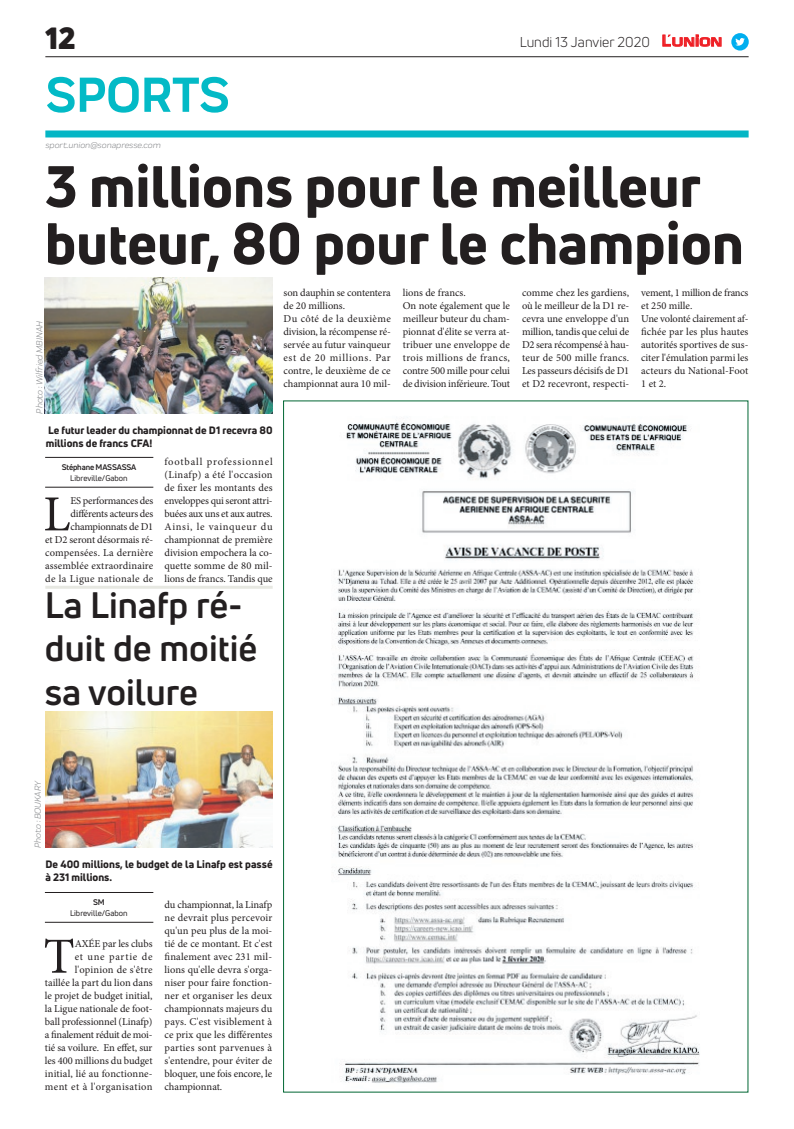
<style>
.page{position:relative;width:794px;height:1129px;background:#fff}
.page>*{position:absolute;margin:0;border:0;box-sizing:border-box;transform-origin:0 0}
.t1{font:800 57px/57px "Uni Neue";color:#231f20}
.t2{font:700 51px "Praktika";color:#03bac6}
.t3{font:50.5px "Minion Pro";color:#231f20}
.t4{font:700 36px/43.2px "Uni Neue";color:#231f20}
.t5{font:900 30px "Uni Neue";color:#231f20}
.t6{font:14px "Uni Neue";color:#231f20}
.t7{font:10.5px/13px "Minion Pro";letter-spacing:-.005em;color:#231f20}
.t8{font:800 10.5px/12.6px "Uni Neue";color:#231f20}
.t9{font:italic 9px "Praktika";color:#818386}
.t10{font:8px "Uni Neue";color:#231f20}
.t11{font:700 8px "Uni Neue";letter-spacing:-.02em;color:#231f20}
.s1{font-family:"Eurostile";font-weight:600;font-size:14.9px;color:#ee1d23}
.s2{font-family:"Eurostile";font-weight:600;font-size:11.4px;color:#ee1d23}
</style>
<div class="page">
<hr style="left:45px;top:56px;width:703px;height:1px;background:#231f20">
<div style="left:45px;top:130px;width:703px;height:7px;background:#04b6c5"></div>
<svg style="left:662px;top:34px;width:60px;height:13px"></svg>
<div style="left:731px;top:33px;width:17px;height:18px;background:#00aeef;border-radius:50%"></div>
<svg style="left:735px;top:38px;width:10px;height:8px"></svg>
<img style="left:337px;top:420px;width:363px;height:663px">
<hr style="left:45px;top:486px;width:108px;height:1px;background:#231f20">
<hr style="left:45px;top:457px;width:108px;height:1px;background:#231f20">
<img style="left:45px;top:278px;width:228px;height:135px">
<hr style="left:45px;top:921px;width:108px;height:1px;background:#231f20">
<hr style="left:45px;top:892px;width:108px;height:1px;background:#231f20">
<img style="left:46px;top:711px;width:227px;height:136px">
<hr style="left:45px;top:585px;width:228px;height:3px;background:#e7e8e2">
<h3 class="t5" style="left:45px;top:17px;width:32px">12</h3>
<h2 class="t2" style="left:46px;top:54px;width:185px">SPORTS</h2>
<p class="t9" style="left:45px;top:139px;width:117px">sport.union@sonapresse.com</p>
<h3 class="t6" style="left:520px;top:33px;width:204px">Lundi 13 Janvier 2020 <span class="s1">L</span><span class="s2">UNION</span></h3>
<h1 class="t1" style="left:45px;top:157px;width:700px">3 millions pour le meilleur buteur, 80 pour le champion</h1>
<p class="t9" style="left:33px;top:413px;width:94px;rotate:-90deg">Photo : Wilfried MBINAH</p>
<p class="t8" style="left:46px;top:424px;width:228px">Le futur leader du championnat de D1 recevra 80 millions de francs CFA!</p>
<p class="t11" style="left:62px;top:462px;width:76px">Stéphane MASSASSA</p>
<p class="t10" style="left:70px;top:473px;width:59px">Libreville/Gabon</p>
<p class="t7" style="left:45px;top:494px;width:110px;text-align:right">ES performances des différents acteurs des championnats de D1<br>et D2 seront désormais ré&shy;compensées. La dernière assemblée extraordinaire de la Ligue nationale de</p>
<h3 class="t3" style="left:43px;top:480px;width:29px">L</h3>
<p class="t7" style="left:164px;top:455px;width:110px;text-align:justify">football professionnel (Linafp) a été l'occasion de fixer les montants des enveloppes qui seront attri&shy;buées aux uns et aux autres.<br>Ainsi, le vainqueur du championnat de première division empochera la co&shy;quette somme de 80 mil&shy;lions de francs. Tandis que</p>
<h3 class="t4" style="left:45px;top:583px;width:214px">La Linafp ré&shy;duit de moitié sa voilure</h3>
<p class="t7" style="left:283px;top:286px;width:109px">son dauphin se contentera de 20 millions.<br>Du côté de la deuxième division, la récompense ré&shy;servée au futur vainqueur est de 20 millions. Par contre, le deuxième de ce championnat aura 10 mil-</p>
<p class="t7" style="left:403px;top:286px;width:109px">lions de francs.<br>On note également que le meilleur buteur du cham&shy;pionnat d'élite se verra at&shy;tribuer une enveloppe de trois millions de francs, contre 500 mille pour celui de division inférieure. Tout</p>
<p class="t7" style="left:522px;top:286px;width:109px;text-align:justify">comme chez les gardiens, où le meilleur de la D1 re&shy;cevra une enveloppe d'un million, tandis que celui de D2 sera récompensé à hau&shy;teur de 500 mille francs.<br>Les passeurs décisifs de D1 et D2 recevront, respecti-</p>
<p class="t7" style="left:641px;top:286px;width:109px">vement, 1 million de francs et 250 mille.<br>Une volonté clairement af&shy;fichée par les plus hautes autorités sportives de sus&shy;citer l'émulation parmi les acteurs du National-Foot<br>1 et 2.</p>
<p class="t9" style="left:31px;top:847px;width:69px;rotate:-90deg">Photo : BOUKARY</p>
<p class="t8" style="left:45px;top:857px;width:229px">De 400 millions, le budget de la Linafp est passé à 231 millions.</p>
<p class="t11" style="left:93px;top:897px;width:13px">SM</p>
<p class="t10" style="left:70px;top:907px;width:59px">Libreville/Gabon</p>
<p class="t7" style="left:45px;top:936px;width:109px;text-align:right">AXÉE par les clubs<br>et une partie de l'opinion de s'être<br>taillée la part du lion dans le projet de budget initial, la Ligue nationale de foot&shy;ball professionnel (Linafp) a finalement réduit de moi&shy;tié sa voilure. En effet, sur les 400 millions du budget initial, lié au fonctionne&shy;ment et à l'organisation</p>
<h3 class="t3" style="left:43px;top:922px;width:33px">T</h3>
<p class="t7" style="left:165px;top:897px;width:109px;text-align:justify">du championnat, la Linafp ne devrait plus percevoir qu'un peu plus de la moi&shy;tié de ce montant. Et c'est finalement avec 231 mil&shy;lions qu'elle devra s'orga&shy;niser pour faire fonction&shy;ner et organiser les deux championnats majeurs du pays. C'est visiblement à ce prix que les différentes parties sont parvenues à s'entendre, pour éviter de bloquer, une fois encore, le championnat.</p>
</div>
